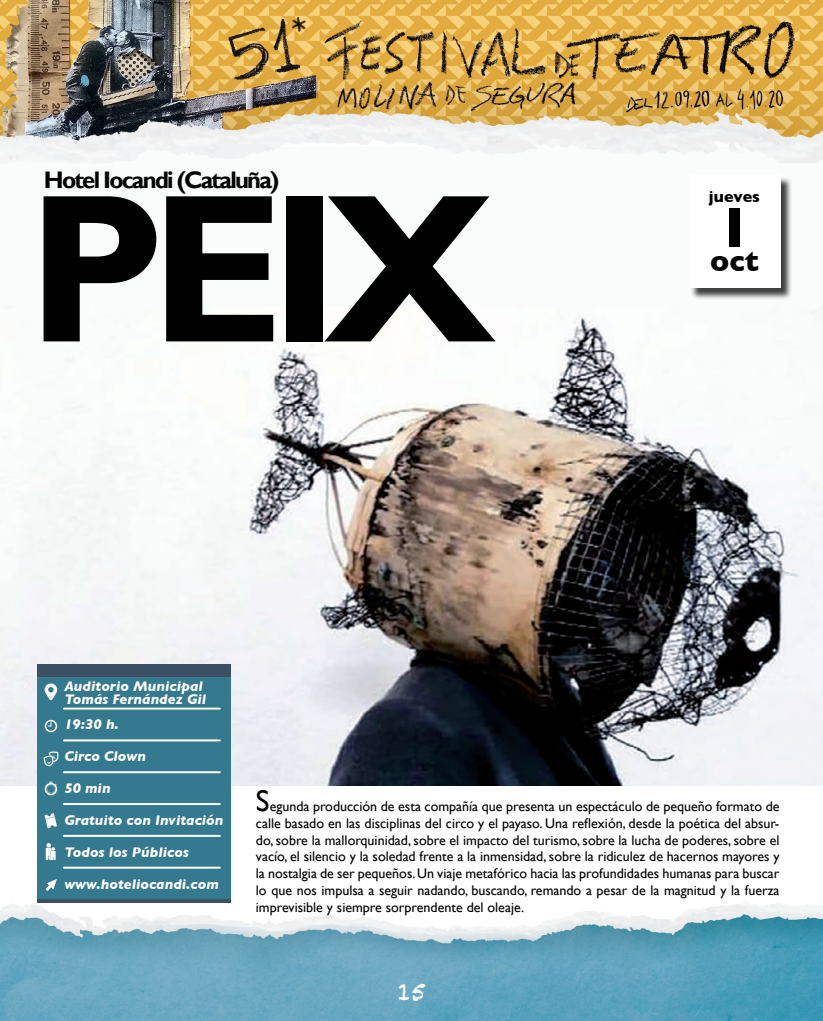
<style>
.page{position:relative;width:823px;height:1021px;background:#fff}
.page>*{position:absolute;margin:0;border:0;box-sizing:border-box;transform-origin:0 0}
.t1{font:700 212.6px "Gill Sans";color:#000}
.t2{font:700 56.2px "Gill Sans";color:#000}
.t3{font:700 30px "Gill Sans";color:#000}
.t4{font:700 23.9px "Gill Sans";letter-spacing:-.075em;color:#000}
.t5{font:23px "Chalkduster";color:#fff}
.t6{font:700 16px "Gill Sans";color:#000}
.INFO{font:italic 700 14.2px/13px "Gill Sans";color:#fff}
.t7{font:14px/16.8px "Gill Sans";color:#000;text-align:justify}
.s1{font-size:30px}
</style>
<div class="page">
<img style="left:0;top:0;width:822px;height:1020px">
<div style="left:689px;top:176px;width:103px;height:124px;background:#000;opacity:.75"></div>
<div style="left:688px;top:174px;width:92px;height:113px;background:#fff"></div>
<div style="left:38px;top:676px;width:193px;height:227px;background:#34798d"></div>
<div style="left:38px;top:664px;width:193px;height:12px;background:#3b5063"></div>
<hr style="left:38px;top:899px;width:193px;height:4px;background:#3b5063">
<hr style="left:64px;top:707px;width:156px;height:2px;background:#fff">
<hr style="left:64px;top:739px;width:156px;height:2px;background:#fff">
<hr style="left:64px;top:771px;width:156px;height:2px;background:#fff">
<hr style="left:64px;top:803px;width:156px;height:2px;background:#fff">
<hr style="left:64px;top:834px;width:156px;height:2px;background:#fff">
<hr style="left:64px;top:866px;width:156px;height:2px;background:#fff">
<svg style="left:45px;top:683px;width:12px;height:17px"></svg>
<svg style="left:45px;top:719px;width:12px;height:13px"></svg>
<svg style="left:43px;top:751px;width:15px;height:15px"></svg>
<svg style="left:45px;top:781px;width:12px;height:14px"></svg>
<svg style="left:46px;top:879px;width:11px;height:12px"></svg>
<svg style="left:45px;top:813px;width:12px;height:15px"></svg>
<svg style="left:46px;top:843px;width:10px;height:17px"></svg>
<p class="t4" style="left:44px;top:165px;width:237px">Hotel Iocandi (Cataluña)</p>
<p class="t1" style="left:26px;top:142px;width:472px">PEIX</p>
<p class="INFO" style="left:64px;top:679px;width:143px">Auditorio Municipal<br>Tomás Fernández Gil</p>
<p class="INFO" style="left:64px;top:718px;width:56px">19:30 h.</p>
<p class="INFO" style="left:64px;top:749px;width:83px">Circo Clown</p>
<p class="t6" style="left:708px;top:184px;width:52px">jueves</p>
<p class="t2" style="left:717px;top:182px;width:35px">1</p>
<p class="t3" style="left:709px;top:237px;width:50px">oct</p>
<p class="INFO" style="left:64px;top:781px;width:48px">50 min</p>
<p class="INFO" style="left:64px;top:813px;width:160px">Gratuito con Invitación</p>
<p class="INFO" style="left:64px;top:845px;width:126px">Todos los Públicos</p>
<p class="INFO" style="left:64px;top:877px;width:156px">www.hoteliocandi.com</p>
<p class="t7" style="left:256px;top:797px;width:525px"><span class="s1">S</span>egunda producción de esta compañía que presenta un espectáculo de pequeño formato de calle basado en las disciplinas del circo y el payaso. Una reflexión, desde la poética del absur&shy;do, sobre la mallorquinidad, sobre el impacto del turismo, sobre la lucha de poderes, sobre el vacío, el silencio y la soledad frente a la inmensidad, sobre la ridiculez de hacernos mayores y la nostalgia de ser pequeños. Un viaje metafórico hacia las profundidades humanas para buscar lo que nos impulsa a seguir nadando, buscando, remando a pesar de la magnitud y la fuerza imprevisible y siempre sorprendente del oleaje.</p>
<p class="t5" style="left:397px;top:978px;width:30px">15</p>
</div>
